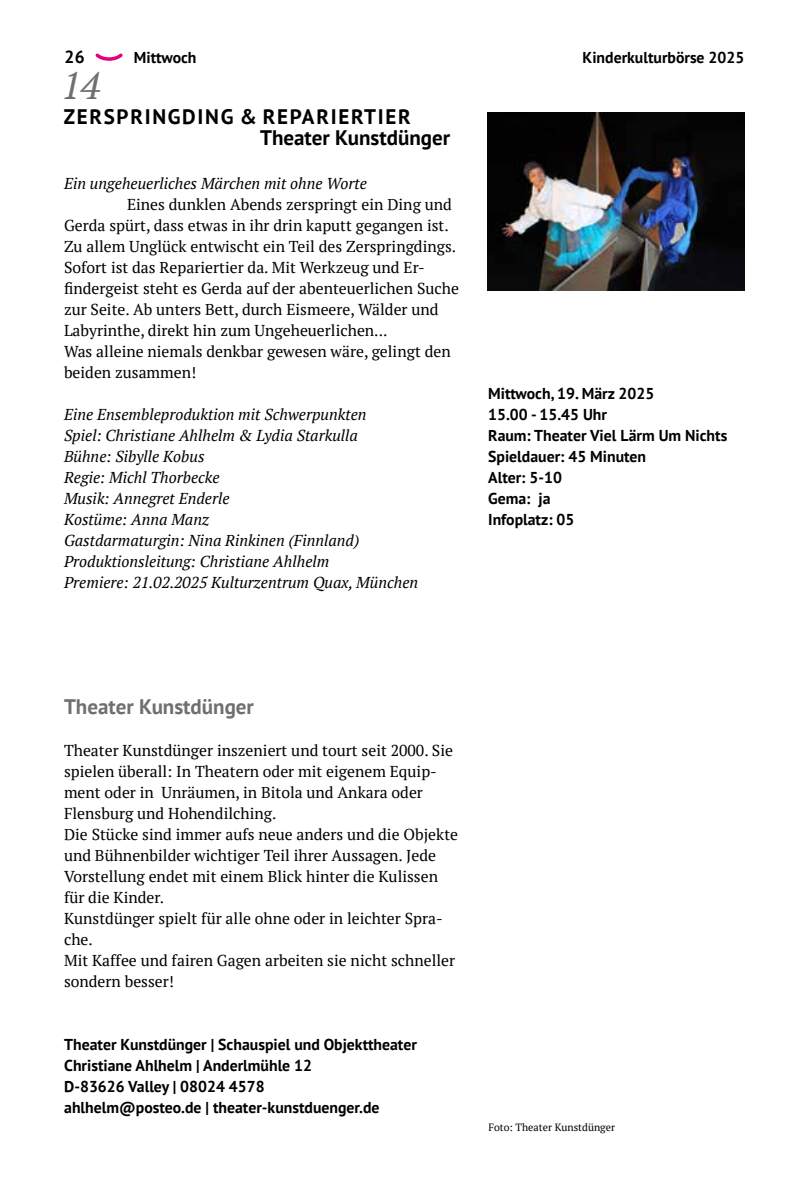
<style>
.page{position:relative;width:794px;height:1191px;background:#fff}
.page>*{position:absolute;margin:0;border:0;box-sizing:border-box;transform-origin:0 0}
.t1{font:italic 37.8px "PT Serif";color:#706f6f}
.t2{font:700 21px/21px "PT Sans";letter-spacing:.08em;color:#000}
.t3{font:700 21px "PT Sans";color:#706f6f}
.t4{font:700 17.5px "PT Sans";color:#000}
.t5{font:15.75px/21px "PT Serif";color:#000}
.t6{font:italic 15.75px/21px "PT Serif";color:#000}
.t7{font:700 15.75px/21px "PT Sans";color:#000}
.t8{font:10.5px "PT Serif";color:#000}
</style>
<div class="page">
<svg style="left:95px;top:53px;width:28px;height:8px"></svg>
<svg style="left:487px;top:112px;width:257px;height:1px"></svg>
<img style="left:487px;top:113px;width:257px;height:178px">
<p class="t4" style="left:64px;top:45px;width:22px">26</p>
<p class="t7" style="left:134px;top:47px;width:64px">Mittwoch</p>
<p class="t7" style="left:582px;top:47px;width:163px">Kinderkulturbörse 2025</p>
<h1 class="t1" style="left:61px;top:62px;width:41px">14</h1>
<h2 class="t2" style="left:260px;top:105px;width:191px;text-indent:-196px">ZERSPRINGDING &amp; REPARIERTIER<br>Theater Kunstdünger</h2>
<p class="t6" style="left:64px;top:173px;width:304px">Ein ungeheuerliches Märchen mit ohne Worte</p>
<p class="t5" style="left:64px;top:194px;width:396px;text-indent:63px">Eines dunklen Abends zerspringt ein Ding und Gerda spürt, dass etwas in ihr drin kaputt gegangen ist.<br>Zu allem Unglück entwischt ein Teil des Zerspringdings.<br>Sofort ist das Repariertier da. Mit Werkzeug und Er&shy;findergeist steht es Gerda auf der abenteuerlichen Suche zur Seite. Ab unters Bett, durch Eismeere, Wälder und Labyrinthe, direkt hin zum Ungeheuerlichen...<br>Was alleine niemals denkbar gewesen wäre, gelingt den beiden zusammen!</p>
<p class="t6" style="left:64px;top:404px;width:356px">Eine Ensembleproduktion mit Schwerpunkten<br>Spiel: Christiane Ahlhelm &amp; Lydia Starkulla<br>Bühne: Sibylle Kobus<br>Regie: Michl Thorbecke<br>Musik: Annegret Enderle<br>Kostüme: Anna Manz<br>Gastdarmaturgin: Nina Rinkinen (Finnland)<br>Produktionsleitung: Christiane Ahlhelm<br>Premiere: 21.02.2025 Kulturzentrum Quax, München</p>
<p class="t7" style="left:488px;top:383px;width:241px">Mittwoch, 19. März 2025<br>15.00 - 15.45 Uhr<br>Raum: Theater Viel Lärm Um Nichts<br>Spieldauer: 45 Minuten<br>Alter: 5-10<br>Gema: ja<br>Infoplatz: 05</p>
<h2 class="t3" style="left:64px;top:693px;width:191px">Theater Kunstdünger</h2>
<p class="t5" style="left:64px;top:740px;width:395px">Theater Kunstdünger inszeniert und tourt seit 2000. Sie spielen überall: In Theatern oder mit eigenem Equip&shy;ment oder in Unräumen, in Bitola und Ankara oder Flensburg und Hohendilching.<br>Die Stücke sind immer aufs neue anders und die Objekte und Bühnenbilder wichtiger Teil ihrer Aussagen. Jede Vorstellung endet mit einem Blick hinter die Kulissen für die Kinder.<br>Kunstdünger spielt für alle ohne oder in leichter Spra&shy;che.<br>Mit Kaffee und fairen Gagen arbeiten sie nicht schneller sondern besser!</p>
<p class="t7" style="left:64px;top:1034px;width:354px">Theater Kunstdünger | Schauspiel und Objekttheater Christiane Ahlhelm | Anderlmühle 12<br>D-83626 Valley | 08024 4578<br>ahlhelm@posteo.de | theater-kunstduenger.de</p>
<p class="t8" style="left:488px;top:1120px;width:128px">Foto: Theater Kunstdünger</p>
</div>
